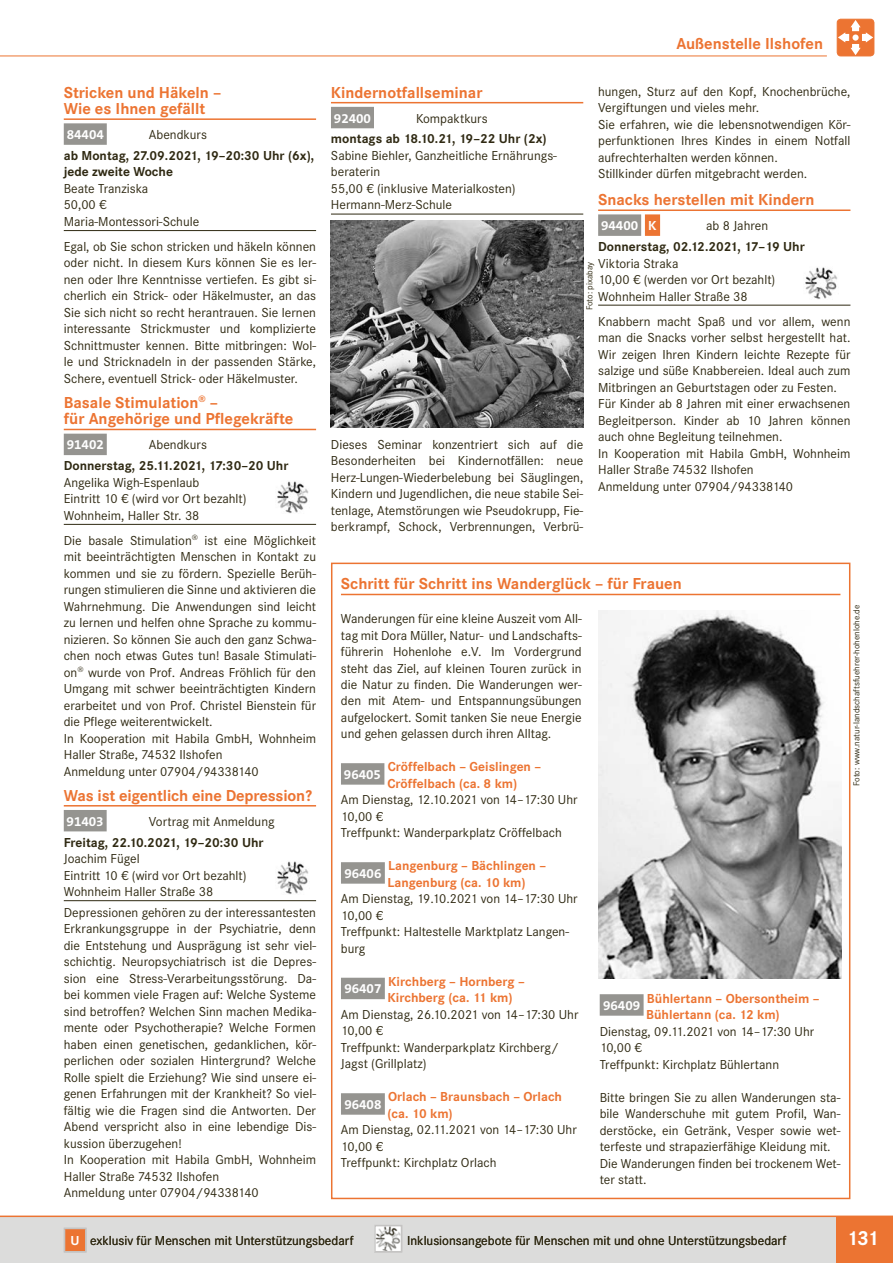
<style>
.page{position:relative;width:893px;height:1263px;background:#fff}
.page>*{position:absolute;margin:0;border:0;box-sizing:border-box;transform-origin:0 0}
.t1{font:700 21px "Corporate S";color:#fff}
.t2{font:700 16.5px/16.5px "Corporate S";color:#ec7432}
.t3{font:13.5px/16.5px "Corporate S";color:#2f2912}
.t4{font:700 13.5px/16.5px "Corporate S";color:#ec7432}
.t5{font:700 13.5px/16.5px "Corporate S";color:#2f2912}
.t6{font:700 13.5px "The Sans B7";color:#fff}
.t7{font:9px "Corporate S";color:#2f2912}
.s1{font-family:"Corporate S"}
.s2{font-weight:700;color:#fff}
</style>
<div class="page">
<svg style="left:0;top:1215px;width:893px;height:48px"></svg>
<div style="left:374px;top:1225px;width:28px;height:27px;border:2px solid #c5c4c3"></div>
<hr style="left:64px;top:118px;width:252px;height:2px;background:#ec7432">
<div style="left:64px;top:123px;width:43px;height:22px;background:#959490"></div>
<hr style="left:64px;top:230px;width:252px;height:1px;background:#2f2912">
<hr style="left:64px;top:429px;width:252px;height:1px;background:#ec7432">
<div style="left:64px;top:434px;width:43px;height:21px;background:#959490"></div>
<hr style="left:64px;top:524px;width:252px;height:1px;background:#2f2912">
<hr style="left:64px;top:805px;width:252px;height:1px;background:#ec7432">
<div style="left:64px;top:810px;width:43px;height:21px;background:#959490"></div>
<hr style="left:64px;top:900px;width:252px;height:1px;background:#2f2912">
<img style="left:277px;top:481px;width:32px;height:32px">
<img style="left:277px;top:861px;width:32px;height:33px">
<hr style="left:331px;top:102px;width:252px;height:1px;background:#ec7432">
<div style="left:331px;top:107px;width:43px;height:21px;background:#959490"></div>
<hr style="left:331px;top:214px;width:252px;height:1px;background:#2f2912">
<img style="left:331px;top:221px;width:252px;height:206px">
<hr style="left:598px;top:209px;width:252px;height:2px;background:#ec7432">
<div style="left:598px;top:214px;width:43px;height:22px;background:#959490"></div>
<div style="left:645px;top:214px;width:15px;height:22px;background:#ec7432"></div>
<hr style="left:598px;top:305px;width:252px;height:1px;background:#2f2912">
<img style="left:805px;top:267px;width:33px;height:32px">
<hr style="left:341px;top:594px;width:499px;height:1px;background:#ec7432">
<div style="left:341px;top:763px;width:43px;height:22px;background:#959490"></div>
<div style="left:341px;top:862px;width:44px;height:22px;background:#959490"></div>
<div style="left:341px;top:978px;width:44px;height:21px;background:#959490"></div>
<div style="left:341px;top:1093px;width:44px;height:22px;background:#959490"></div>
<div style="left:600px;top:994px;width:44px;height:22px;background:#959490"></div>
<div style="left:331px;top:563px;width:519px;height:636px;border:2px solid #ec7432"></div>
<img style="left:598px;top:610px;width:244px;height:368px">
<div style="left:837px;top:19px;width:37px;height:37px;border:1px solid #ec7432;border-radius:4px"></div>
<svg style="left:838px;top:20px;width:35px;height:35px"></svg>
<hr style="left:0;top:56px;width:827px;height:1px;background:#ec7432">
<div style="left:837px;top:1216px;width:56px;height:47px;background:#ec7432"></div>
<p class="t2" style="left:64px;top:84px;width:159px">Stricken und Häkeln –<br>Wie es Ihnen gefällt</p>
<p class="t6" style="left:67px;top:127px;width:39px">84404</p>
<p class="t3" style="left:149px;top:127px;width:60px">Abendkurs</p>
<p class="t5" style="left:64px;top:147px;width:252px">ab Montag, 27.09.2021, 19–20:30 Uhr (6x), jede zweite Woche</p>
<p class="t3" style="left:64px;top:180px;width:137px">Beate Tranziska<br>50,00 €<br>Maria-Montessori-Schule</p>
<p class="t3" style="left:64px;top:238px;width:254px;text-align:justify">Egal, ob Sie schon stricken und häkeln können oder nicht. In diesem Kurs können Sie es ler&shy;nen oder Ihre Kenntnisse vertiefen. Es gibt si&shy;cherlich ein Strick- oder Häkelmuster, an das Sie sich nicht so recht herantrauen. Sie lernen interessante Strickmuster und komplizierte Schnittmuster kennen. Bitte mitbringen: Wol&shy;le und Stricknadeln in der passenden Stärke, Schere, eventuell Strick- oder Häkelmuster.</p>
<p class="t2" style="left:64px;top:395px;width:231px">Basale Stimulation<sup>®</sup> –<br>für Angehörige und Pflegekräfte</p>
<p class="t6" style="left:67px;top:438px;width:39px">91402</p>
<p class="t3" style="left:149px;top:437px;width:60px">Abendkurs</p>
<p class="t5" style="left:64px;top:458px;width:226px">Donnerstag, 25.11.2021, 17:30–20 Uhr</p>
<p class="t3" style="left:64px;top:474px;width:184px">Angelika Wigh-Espenlaub<br>Eintritt 10 € (wird vor Ort bezahlt)<br>Wohnheim, Haller Str. 38</p>
<p class="t3" style="left:64px;top:532px;width:254px">Die basale Stimulation<sup>®</sup> ist eine Möglichkeit mit beeinträchtigten Menschen in Kontakt zu kommen und sie zu fördern. Spezielle Berüh&shy;rungen stimulieren die Sinne und aktivieren die Wahrnehmung. Die Anwendungen sind leicht zu lernen und helfen ohne Sprache zu kommu&shy;nizieren. So können Sie auch den ganz Schwa&shy;chen noch etwas Gutes tun! Basale Stimulati&shy;on<sup>®</sup> wurde von Prof. Andreas Fröhlich für den Umgang mit schwer beeinträchtigten Kindern erarbeitet und von Prof. Christel Bienstein für die Pflege weiterentwickelt.<br>In Kooperation mit Habila GmbH, Wohnheim Haller Straße, 74532 Ilshofen<br>Anmeldung unter 07904/94338140</p>
<p class="t2" style="left:64px;top:787px;width:250px">Was ist eigentlich eine Depression?</p>
<p class="t6" style="left:67px;top:814px;width:39px">91403</p>
<p class="t3" style="left:149px;top:813px;width:127px">Vortrag mit Anmeldung</p>
<p class="t5" style="left:64px;top:834px;width:201px">Freitag, 22.10.2021, 19–20:30 Uhr</p>
<p class="t3" style="left:64px;top:850px;width:184px">Joachim Fügel<br>Eintritt 10 € (wird vor Ort bezahlt)<br>Wohnheim Haller Straße 38</p>
<p class="t3" style="left:64px;top:904px;width:254px">Depressionen gehören zu der interessantesten Erkrankungsgruppe in der Psychiatrie, denn die Entstehung und Ausprägung ist sehr viel&shy;schichtig. Neuropsychiatrisch ist die Depres&shy;sion eine Stress-Verarbeitungsstörung. Da&shy;bei kommen viele Fragen auf: Welche Systeme sind betroffen? Welchen Sinn machen Medika&shy;mente oder Psychotherapie? Welche Formen haben einen genetischen, gedanklichen, kör&shy;perlichen oder sozialen Hintergrund? Welche Rolle spielt die Erziehung? Wie sind unsere ei&shy;genen Erfahrungen mit der Krankheit? So viel&shy;fältig wie die Fragen sind die Antworten. Der Abend verspricht also in eine lebendige Dis&shy;kussion überzugehen!<br>In Kooperation mit Habila GmbH, Wohnheim Haller Straße 74532 Ilshofen<br>Anmeldung unter 07904/94338140</p>
<p class="t2" style="left:676px;top:35px;width:148px">Außenstelle Ilshofen</p>
<p class="t2" style="left:331px;top:84px;width:153px">Kindernotfallseminar</p>
<p class="t6" style="left:334px;top:111px;width:39px">92400</p>
<p class="t3" style="left:416px;top:110px;width:73px">Kompaktkurs</p>
<p class="t5" style="left:331px;top:131px;width:217px">montags ab 18.10.21, 19–22 Uhr (2x)</p>
<p class="t3" style="left:331px;top:147px;width:227px">Sabine Biehler, Ganzheitliche Ernährungs&shy;beraterin<br>55,00 € (inklusive Materialkosten)<br>Hermann-Merz-Schule</p>
<p class="t3" style="left:598px;top:83px;width:254px">hungen, Sturz auf den Kopf, Knochenbrüche, Vergiftungen und vieles mehr.<br>Sie erfahren, wie die lebensnotwendigen Kör&shy;perfunktionen Ihres Kindes in einem Notfall aufrechterhalten werden können.<br>Stillkinder dürfen mitgebracht werden.</p>
<p class="t2" style="left:598px;top:192px;width:218px">Snacks herstellen mit Kindern</p>
<p class="t6" style="left:601px;top:218px;width:57px">94400 <span class="s1">K</span></p>
<p class="t3" style="left:706px;top:218px;width:64px">ab 8 Jahren</p>
<p class="t5" style="left:598px;top:238px;width:208px">Donnerstag, 02.12.2021, 17–19 Uhr</p>
<p class="t3" style="left:598px;top:255px;width:179px">Viktoria Straka<br>10,00 € (werden vor Ort bezahlt)<br>Wohnheim Haller Straße 38</p>
<p class="t3" style="left:598px;top:313px;width:254px">Knabbern macht Spaß und vor allem, wenn man die Snacks vorher selbst hergestellt hat.<br>Wir zeigen Ihren Kindern leichte Rezepte für salzige und süße Knabbereien. Ideal auch zum Mitbringen an Geburtstagen oder zu Festen.<br>Für Kinder ab 8 Jahren mit einer erwachsenen Begleitperson. Kinder ab 10 Jahren können auch ohne Begleitung teilnehmen.<br>In Kooperation mit Habila GmbH, Wohnheim Haller Straße 74532 Ilshofen<br>Anmeldung unter 07904/94338140</p>
<p class="t7" style="left:584px;top:310px;width:49px;rotate:-90deg">Foto: pixabay</p>
<p class="t3" style="left:331px;top:436px;width:254px;text-align:justify">Dieses Seminar konzentriert sich auf die Besonderheiten bei Kindernotfällen: neue Herz-Lungen-Wiederbelebung bei Säuglingen, Kindern und Jugendlichen, die neue stabile Sei&shy;tenlage, Atemstörungen wie Pseudokrupp, Fie&shy;berkrampf, Schock, Verbrennungen, Verbrü-</p>
<p class="t2" style="left:341px;top:576px;width:342px">Schritt für Schritt ins Wanderglück – für Frauen</p>
<p class="t3" style="left:341px;top:610px;width:242px;text-align:justify">Wanderungen für eine kleine Auszeit vom All&shy;tag mit Dora Müller, Natur- und Landschafts&shy;führerin Hohenlohe e.V. Im Vordergrund steht das Ziel, auf kleinen Touren zurück in die Natur zu finden. Die Wanderungen wer&shy;den mit Atem- und Entspannungsübungen aufgelockert. Somit tanken Sie neue Energie und gehen gelassen durch ihren Alltag.</p>
<p class="t6" style="left:344px;top:767px;width:39px">96405</p>
<p class="t4" style="left:341px;top:759px;width:202px;text-indent:47px">Cröffelbach – Geislingen – -Cröffelbach (ca. 8 km)</p>
<p class="t3" style="left:341px;top:792px;width:238px">Am Dienstag, 12.10.2021 von 14–17:30 Uhr<br>10,00 €<br>Treffpunkt: Wanderparkplatz Cröffelbach</p>
<p class="t6" style="left:344px;top:866px;width:39px">96406</p>
<p class="t4" style="left:341px;top:858px;width:207px;text-indent:47px">Langenburg – Bächlingen – -Langenburg (ca. 10 km)</p>
<p class="t3" style="left:341px;top:891px;width:238px">Am Dienstag, 19.10.2021 von 14–17:30 Uhr<br>10,00 €<br>Treffpunkt: Haltestelle Marktplatz Langen&shy;burg</p>
<p class="t6" style="left:344px;top:982px;width:39px">96407</p>
<p class="t4" style="left:341px;top:973px;width:185px;text-indent:47px">Kirchberg – Hornberg – -Kirchberg (ca. 11 km)</p>
<p class="t3" style="left:341px;top:1006px;width:239px">Am Dienstag, 26.10.2021 von 14–17:30 Uhr<br>10,00 €<br>Treffpunkt: Wanderparkplatz Kirchberg/<br>Jagst (Grillplatz)</p>
<p class="t6" style="left:344px;top:1097px;width:39px">96408</p>
<p class="t4" style="left:387px;top:1089px;width:176px">Orlach – Braunsbach – Orlach (ca. 10 km)</p>
<p class="t3" style="left:341px;top:1122px;width:237px">Am Dienstag, 02.11.2021 von 14–17:30 Uhr<br>10,00 €<br>Treffpunkt: Kirchplatz Orlach</p>
<p class="t6" style="left:603px;top:998px;width:39px">96409</p>
<p class="t4" style="left:646px;top:990px;width:175px">Bühlertann – Obersontheim –<br>Bühlertann (ca. 12 km)</p>
<p class="t3" style="left:600px;top:1023px;width:216px">Dienstag, 09.11.2021 von 14–17:30 Uhr<br>10,00 €<br>Treffpunkt: Kirchplatz Bühlertann</p>
<p class="t3" style="left:600px;top:1089px;width:242px">Bitte bringen Sie zu allen Wanderungen sta&shy;bile Wanderschuhe mit gutem Profil, Wan&shy;derstöcke, ein Getränk, Vesper sowie wet&shy;terfeste und strapazierfähige Kleidung mit.<br>Die Wanderungen finden bei trockenem Wet&shy;ter statt.</p>
<p class="t7" style="left:851px;top:786px;width:183px;rotate:-90deg">Foto: www.natur-landschaftsfuehrer-hohenlohe.de</p>
<p class="t3" style="left:71px;top:1233px;width:284px"><span class="s2">U</span> exklusiv für Menschen mit Unterstützungsbedarf</p>
<p class="t3" style="left:407px;top:1233px;width:381px">Inklusionsangebote für Menschen mit und ohne Unterstützungsbedarf</p>
<h1 class="t1" style="left:846px;top:1226px;width:34px">131</h1>
</div>
